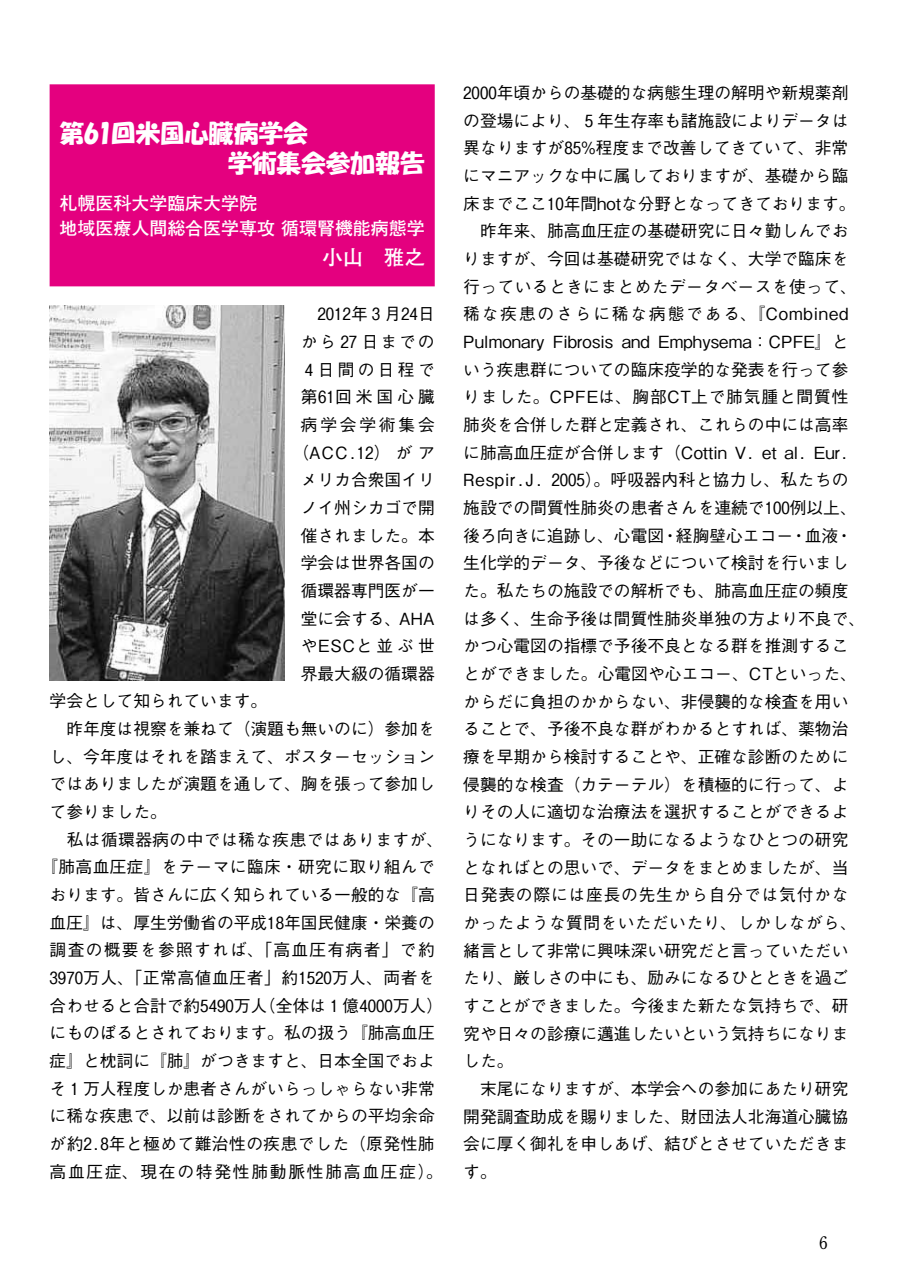
<style>
.page{position:relative;width:903px;height:1275px;background:#fff}
.page>*{position:absolute;margin:0;border:0;box-sizing:border-box;transform-origin:0 0}
.t1{font:24.85px/29.8px "HGS Soei Kakupoptai";letter-spacing:-.01em;color:#fff}
.t2{font:700 20.47px "Futo Go B101 Pro";color:#fff}
.t3{font:700 18.03px/24.8px "Futo Go B101 Pro";color:#fff}
.t4{font:700 17.32px "Futo Min A101 Pro";color:#000}
.t5{font:500 16.8px/27.7px "Gothic BBB Pro";color:#000;text-align:right}
.t6{font:500 16.8px "Gothic BBB Pro";letter-spacing:.025em;color:#000}
.t7{font:500 16.8px "Gothic BBB Pro";letter-spacing:.035em;color:#000}
.t8{font:500 16.8px "Gothic BBB Pro";letter-spacing:.08em;color:#000}
.t9{font:500 16.8px "Gothic BBB Pro";letter-spacing:.105em;color:#000}
</style>
<div class="page">
<div style="left:50px;top:84px;width:385px;height:202px;background:#e4007f"></div>
<img style="left:50px;top:306px;width:234px;height:374px">
<h1 class="t1" style="left:228px;top:119px;width:199px;text-indent:-168px">第61回米国心臓病学会<br>学術集会参加報告</h1>
<p class="t3" style="left:60px;top:189px;width:367px">札幌医科大学臨床大学院<br>地域医療人間総合医学専攻 循環腎機能病態学</p>
<p class="t2" style="left:322px;top:241px;width:104px">小山　雅之</p>
<p class="t5" style="left:292px;top:298px;width:144px">　2012年 3 月24日から 27 日までの<br>4日間の日程で第61回米国心臓病学会学術集会（ACC.12）がアメリカ合衆国イリノイ州シカゴで開催されました。本学会は世界各国の循環器専門医が一堂に会する、AHAやESCと並ぶ世界最大級の循環器</p>
<p class="t5" style="left:50px;top:685px;width:219px">学会として知られています。</p>
<p class="t5" style="left:50px;top:713px;width:387px">　昨年度は視察を兼ねて（演題も無いのに）参加を</p>
<p class="t5" style="left:50px;top:740px;width:387px">し、今年度はそれを踏まえて、ポスターセッション</p>
<p class="t5" style="left:50px;top:768px;width:387px">ではありましたが演題を通して、胸を張って参加し</p>
<p class="t5" style="left:50px;top:796px;width:119px">て参りました。</p>
<p class="t6" style="left:50px;top:826px;width:395px">　私は循環器病の中では稀な疾患ではありますが、</p>
<p class="t6" style="left:41px;top:854px;width:395px">『肺高血圧症』をテーマに臨床・研究に取り組んで</p>
<p class="t5" style="left:50px;top:879px;width:387px">おります。皆さんに広く知られている一般的な『高</p>
<p class="t5" style="left:50px;top:906px;width:387px">血圧』は、厚生労働省の平成18年国民健康・栄養の</p>
<p class="t8" style="left:50px;top:937px;width:387px">調査の概要を参照すれば、「高血圧有病者」で約</p>
<p class="t7" style="left:50px;top:964px;width:387px">3970万人、「正常高値血圧者」約1520万人、両者を</p>
<p class="t5" style="left:50px;top:989px;width:395px">合わせると合計で約5490万人（全体は 1 億4000万人）</p>
<p class="t5" style="left:50px;top:1017px;width:387px">にものぼるとされております。私の扱う『肺高血圧</p>
<p class="t5" style="left:50px;top:1045px;width:387px">症』と枕詞に『肺』がつきますと、日本全国でおよ</p>
<p class="t5" style="left:50px;top:1072px;width:387px">そ 1 万人程度しか患者さんがいらっしゃらない非常</p>
<p class="t5" style="left:50px;top:1100px;width:387px">に稀な疾患で、以前は診断をされてからの平均余命</p>
<p class="t6" style="left:50px;top:1130px;width:386px">が約2.8年と極めて難治性の疾患でした（原発性肺</p>
<p class="t9" style="left:50px;top:1158px;width:395px">高血圧症、現在の特発性肺動脈性肺高血圧症）。</p>
<p class="t5" style="left:463px;top:77px;width:403px;text-align:left">2000年頃からの基礎的な病態生理の解明や新規薬剤の登場により、 5 年生存率も諸施設によりデータは異なりますが85%程度まで改善してきていて、非常にマニアックな中に属しておりますが、基礎から臨床までここ10年間hotな分野となってきております。　昨年来、肺高血圧症の基礎研究に日々勤しんでおりますが、今回は基礎研究ではなく、大学で臨床を行っているときにまとめたデータベースを使って、稀な疾患のさらに稀な病態である、『Combined<br>Pulmonary Fibrosis and Emphysema：CPFE』という疾患群についての臨床疫学的な発表を行って参りました。CPFEは、胸部CT上で肺気腫と間質性肺炎を合併した群と定義され、これらの中には高率に肺高血圧症が合併します（Cottin V. et al. Eur.<br>Respir.J. 2005）。呼吸器内科と協力し、私たちの施設での間質性肺炎の患者さんを連続で100例以上、後ろ向きに追跡し、心電図・経胸壁心エコー・血液・生化学的データ、予後などについて検討を行いました。私たちの施設での解析でも、肺高血圧症の頻度は多く、生命予後は間質性肺炎単独の方より不良で、かつ心電図の指標で予後不良となる群を推測することができました。心電図や心エコー、CTといった、からだに負担のかからない、非侵襲的な検査を用いることで、予後不良な群がわかるとすれば、薬物治療を早期から検討することや、正確な診断のために侵襲的な検査（カテーテル）を積極的に行って、よりその人に適切な治療法を選択することができるようになります。その一助になるようなひとつの研究となればとの思いで、データをまとめましたが、当日発表の際には座長の先生から自分では気付かなかったような質問をいただいたり、しかしながら、緒言として非常に興味深い研究だと言っていただいたり、厳しさの中にも、励みになるひとときを過ごすことができました。今後また新たな気持ちで、研究や日々の診療に邁進したいという気持ちになりました。<br>　末尾になりますが、本学会への参加にあたり研究開発調査助成を賜りました、財団法人北海道心臓協会に厚く御礼を申しあげ、結びとさせていただきます。</p>
<p class="t4" style="left:819px;top:1229px;width:10px">6</p>
</div>
